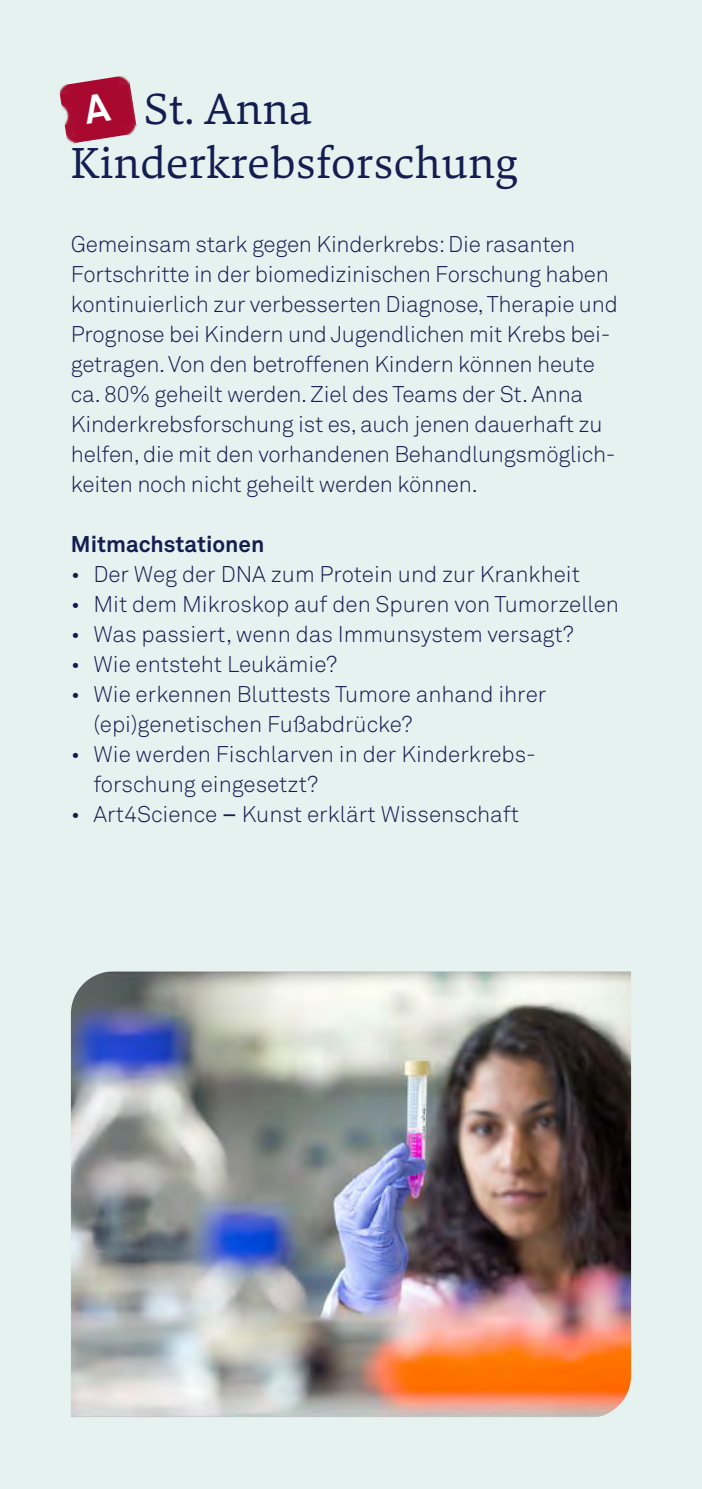
<style>
.page{position:relative;width:702px;height:1489px;background:#fff}
.page>*{position:absolute;margin:0;border:0;box-sizing:border-box;transform-origin:0 0}
.t1{font:45px "Danton";letter-spacing:.01em;color:#141d50}
.t2{font:300 22.5px/30px "Akkurat Pro";letter-spacing:-.01em;color:#141d50}
.t3{font:700 22.5px "Akkurat Pro";color:#141d50}
.s1{font-weight:400}
</style>
<div class="page">
<div style="left:0;top:0;width:702px;height:1488px;background:#e5f2f0"></div>
<img style="left:71px;top:971px;width:560px;height:446px">
<img style="left:59px;top:76px;width:78px;height:68px">
<svg style="left:82px;top:92px;width:30px;height:32px"></svg>
<p class="t1" style="left:144px;top:79px;width:169px">St. Anna</p>
<p class="t1" style="left:71px;top:133px;width:448px">Kinderkrebsforschung</p>
<p class="t2" style="left:71px;top:229px;width:548px">Gemeinsam stark gegen Kinderkrebs: Die rasanten Fortschritte in der biomedizinischen Forschung haben kontinuierlich zur verbesserten Diagnose, Therapie und Prognose bei Kindern und Jugendlichen mit Krebs bei&shy;getragen. Von den betroffenen Kindern können heute ca. 80% geheilt werden. Ziel des Teams der St. Anna Kinderkrebsforschung ist es, auch jenen dauerhaft zu helfen, die mit den vorhandenen Behandlungsmöglich&shy;keiten noch nicht geheilt werden können.</p>
<p class="t3" style="left:71px;top:530px;width:195px">Mitmachstationen</p>
<p class="t2" style="left:71px;top:559px;width:510px">• Der Weg der DNA zum Protein und zur Krankheit</p>
<p class="t2" style="left:71px;top:589px;width:549px">• Mit dem Mikroskop auf den Spuren von Tumorzellen</p>
<p class="t2" style="left:71px;top:619px;width:504px">• Was passiert, wenn das Immunsystem versagt?</p>
<p class="t2" style="left:71px;top:649px;width:267px">• Wie entsteht Leukämie?</p>
<p class="t2" style="left:93px;top:679px;width:454px;text-indent:-22px">• Wie erkennen Bluttests Tumore anhand ihrer (epi)genetischen Fußabdrücke?</p>
<p class="t2" style="left:71px;top:739px;width:466px">• Wie werden Fischlarven in der Kinderkrebs-</p>
<p class="t2" style="left:93px;top:769px;width:226px">forschung eingesetzt?</p>
<p class="t2" style="left:71px;top:799px;width:449px">• Art4Science <span class="s1">–</span> Kunst erklärt Wissenschaft</p>
</div>
